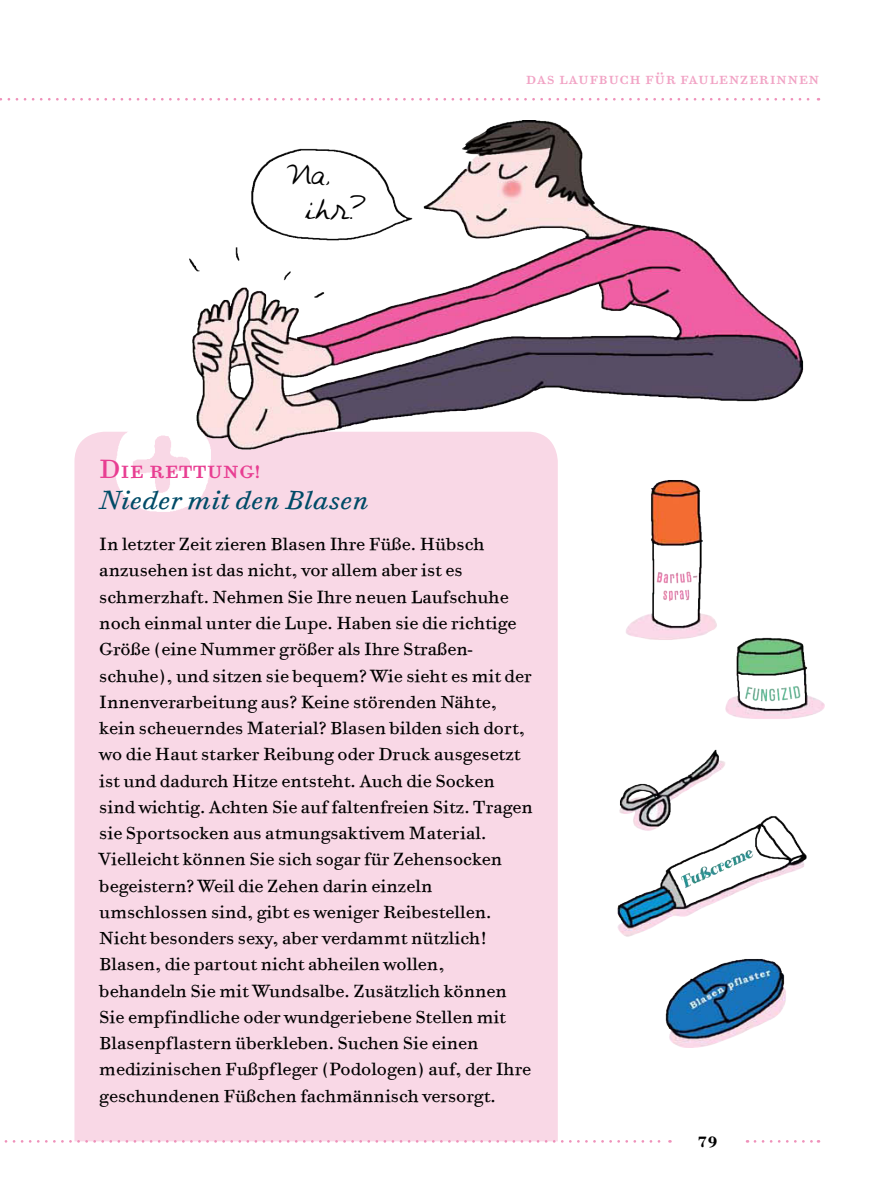
<style>
.page{position:relative;width:869px;height:1191px;background:#fff}
.page>*{position:absolute;margin:0;border:0;box-sizing:border-box;transform-origin:0 0}
.t1{font:italic 26.25px/31.5px "Bodoni Six ITCTT Book";color:#004b67}
.t2{font:24.5px/35px "Avantque 1";color:#000}
.t3{font:17.5px/26.2px "Bodoni Six ITCTT Book";color:#000}
.t4{font:17.5px "Bodoni Six ITC Book SC";letter-spacing:.025em;color:#f1a2c4}
.t5{font:15.75px "Bodoni Six ITCTT Bold";color:#000}
.s1{font-family:"Bodoni Six ITC Book SC";font-style:normal;color:#e83e92}
</style>
<div class="page">
<div style="left:74px;top:432px;width:483px;height:708px;background:#f9d8e6"></div>
<img style="left:109px;top:432px;width:81px;height:84px">
<svg style="left:754px;top:1140px;width:64px;height:2px"></svg>
<svg style="left:4px;top:1140px;width:666px;height:2px"></svg>
<svg style="left:0;top:98px;width:818px;height:3px"></svg>
<img style="left:190px;top:120px;width:634px;height:928px">
<p class="t2" style="left:305px;top:158px;width:62px;text-indent:-18px">Na, ihr?</p>
<p class="t4" style="left:525px;top:67px;width:295px">das laufbuch für faulenzerinnen</p>
<p class="t1" style="left:99px;top:452px;width:271px"><span class="s1">Die rettung!<br></span>Nieder mit den Blasen</p>
<p class="t3" style="left:99px;top:530px;width:435px">In letzter Zeit zieren Blasen Ihre Füße. Hübsch anzusehen ist das nicht, vor allem aber ist es schmerzhaft. Nehmen Sie Ihre neuen Laufschuhe noch einmal unter die Lupe. Haben sie die richtige Größe (eine Nummer größer als Ihre Straßen&shy;schuhe), und sitzen sie bequem? Wie sieht es mit der Innenverarbeitung aus? Keine störenden Nähte, kein scheuerndes Material? Blasen bilden sich dort, wo die Haut starker Reibung oder Druck ausgesetzt ist und dadurch Hitze entsteht. Auch die Socken sind wichtig. Achten Sie auf faltenfreien Sitz. Tragen sie Sportsocken aus atmungsaktivem Material.<br>Vielleicht können Sie sich sogar für Zehensocken begeistern? Weil die Zehen darin einzeln umschlossen sind, gibt es weniger Reibestellen.<br>Nicht besonders sexy, aber verdammt nützlich!<br>Blasen, die partout nicht abheilen wollen, behandeln Sie mit Wundsalbe. Zusätzlich können Sie empfindliche oder wundgeriebene Stellen mit Blasenpflastern überkleben. Suchen Sie einen medizinischen Fußpfleger (Podologen) auf, der Ihre geschundenen Füßchen fachmännisch versorgt.</p>
<p class="t5" style="left:696px;top:1131px;width:23px">79</p>
</div>
